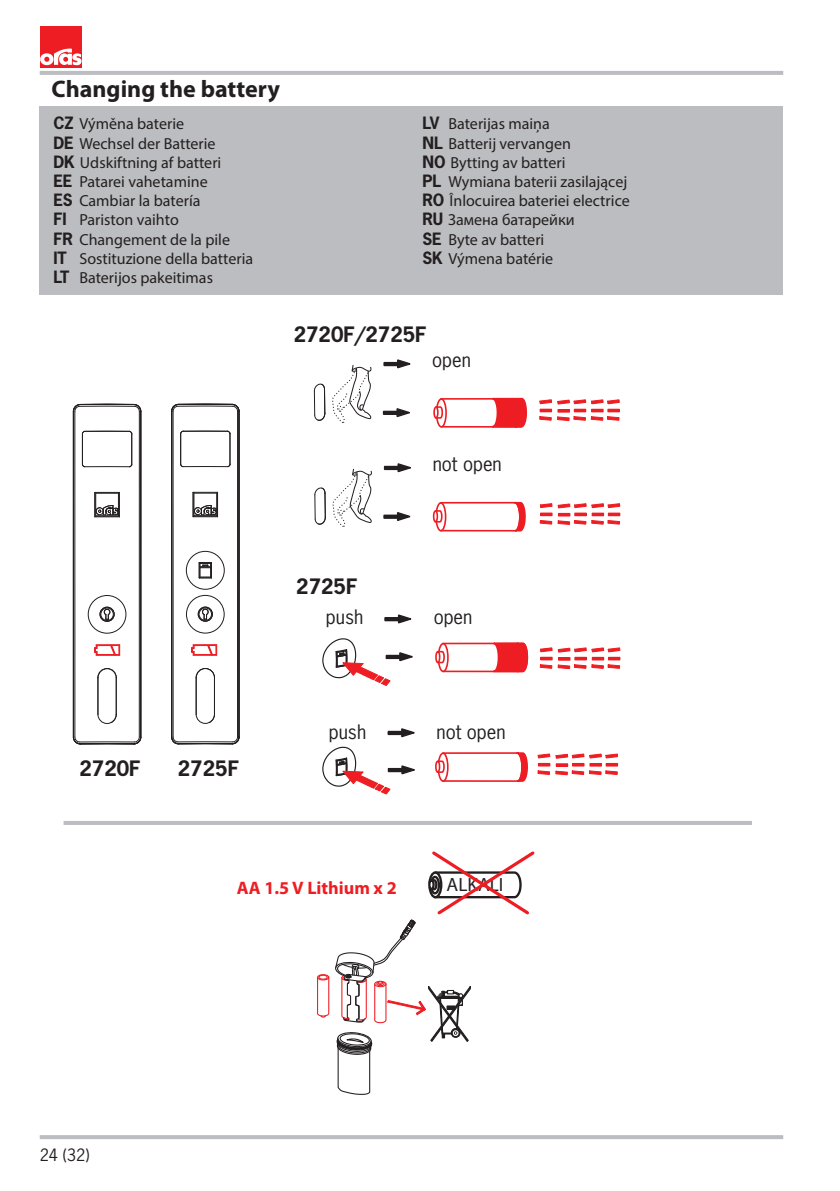
<style>
.page{position:relative;width:840px;height:1191px;background:#fff}
.page>*{position:absolute;margin:0;border:0;box-sizing:border-box;transform-origin:0 0}
.t1{font:700 24px "Myriad Pro";color:#231f20}
.t2{font:700 20px "News Gothic Std";color:#231f20}
.t3{font:19.2px "Myriad Pro";color:#231f20}
.t4{font:18.8px "News Gothic";color:#231f20}
.t5{font:700 18.2px "Myriad Pro";color:#ee1d23}
.t6{font:16px/19.2px "Myriad Pro";color:#231f20}
.t7{font:16px "News Gothic Std";color:#231f20}
.s1{font-family:"News Gothic";font-weight:700}
</style>
<div class="page">
<hr style="left:40px;top:71px;width:742px;height:4px;background:#bcbdc0">
<hr style="left:40px;top:1135px;width:742px;height:4px;background:#bcbdc0">
<div style="left:40px;top:27px;width:42px;height:41px;background:#ee1d23"></div>
<svg style="left:40px;top:48px;width:41px;height:17px"></svg>
<svg style="left:397px;top:614px;width:15px;height:10px"></svg>
<div style="left:384px;top:617px;width:16px;height:4px;border:1px solid #231f20"></div>
<svg style="left:400px;top:728px;width:15px;height:10px"></svg>
<div style="left:387px;top:731px;width:17px;height:4px;border:1px solid #231f20"></div>
<svg style="left:322px;top:746px;width:69px;height:49px"></svg>
<svg style="left:322px;top:638px;width:69px;height:48px"></svg>
<svg style="left:539px;top:647px;width:81px;height:22px"></svg>
<svg style="left:398px;top:652px;width:15px;height:10px"></svg>
<div style="left:385px;top:655px;width:17px;height:4px;border:1px solid #231f20"></div>
<svg style="left:435px;top:752px;width:14px;height:30px"></svg>
<hr style="left:443px;top:780px;width:74px;height:2px;background:#ee1d23">
<hr style="left:442px;top:752px;width:75px;height:2px;background:#ee1d23">
<svg style="left:492px;top:752px;width:36px;height:30px"></svg>
<svg style="left:537px;top:753px;width:81px;height:23px"></svg>
<svg style="left:400px;top:765px;width:15px;height:10px"></svg>
<div style="left:387px;top:768px;width:17px;height:4px;border:1px solid #231f20"></div>
<svg style="left:435px;top:642px;width:93px;height:31px"></svg>
<svg style="left:332px;top:468px;width:40px;height:59px"></svg>
<svg style="left:314px;top:487px;width:12px;height:38px"></svg>
<svg style="left:396px;top:512px;width:15px;height:9px"></svg>
<hr style="left:384px;top:515px;width:15px;height:3px;background:#231f20">
<div style="left:383px;top:514px;width:16px;height:5px;border:1px solid #231f20"></div>
<svg style="left:433px;top:501px;width:14px;height:31px"></svg>
<hr style="left:440px;top:530px;width:75px;height:1px;background:#ee1d23">
<hr style="left:440px;top:502px;width:75px;height:1px;background:#ee1d23">
<svg style="left:489px;top:501px;width:37px;height:31px"></svg>
<svg style="left:539px;top:503px;width:81px;height:22px"></svg>
<svg style="left:396px;top:463px;width:15px;height:10px"></svg>
<div style="left:383px;top:466px;width:17px;height:4px;border:1px solid #231f20"></div>
<svg style="left:332px;top:365px;width:40px;height:58px"></svg>
<svg style="left:313px;top:383px;width:12px;height:38px"></svg>
<svg style="left:395px;top:408px;width:15px;height:10px"></svg>
<div style="left:382px;top:411px;width:17px;height:4px;border:1px solid #231f20"></div>
<svg style="left:433px;top:398px;width:14px;height:30px"></svg>
<hr style="left:441px;top:426px;width:74px;height:2px;background:#ee1d23">
<hr style="left:441px;top:398px;width:74px;height:2px;background:#ee1d23">
<svg style="left:539px;top:399px;width:81px;height:22px"></svg>
<svg style="left:396px;top:359px;width:15px;height:10px"></svg>
<div style="left:383px;top:362px;width:17px;height:4px;border:1px solid #231f20"></div>
<svg style="left:453px;top:397px;width:74px;height:31px"></svg>
<svg style="left:73px;top:404px;width:69px;height:341px"></svg>
<svg style="left:171px;top:403px;width:69px;height:341px"></svg>
<div style="left:40px;top:107px;width:742px;height:188px;background:#bcbdc0"></div>
<svg style="left:317px;top:851px;width:218px;height:244px"></svg>
<hr style="left:63px;top:821px;width:688px;height:4px;background:#bcbdc0">
<h1 class="t1" style="left:52px;top:74px;width:230px">Changing the battery</h1>
<p class="t6" style="left:53px;top:114px;width:201px"><span class="s1">CZ</span> Výměna baterie<br><span class="s1">DE</span> Wechsel der Batterie<br><span class="s1">DK</span> Udskiftning af batteri<br><span class="s1">EE</span> Patarei vahetamine<br><span class="s1">ES</span> Cambiar la batería<br><span class="s1">FI</span> Pariston vaihto<br><span class="s1">FR</span> Changement de la pile<br><span class="s1">IT</span> Sostituzione della batteria<br><span class="s1">LT</span> Baterijos pakeitimas</p>
<p class="t6" style="left:422px;top:114px;width:209px"><span class="s1">LV</span> Baterijas maiņa<br><span class="s1">NL</span> Batterij vervangen<br><span class="s1">NO</span> Bytting av batteri<br><span class="s1">PL</span> Wymiana baterii zasilającej<br><span class="s1">RO</span> Înlocuirea bateriei electrice<br><span class="s1">RU</span> Замена батарейки<br><span class="s1">SE</span> Byte av batteri<br><span class="s1">SK</span> Výmena batérie</p>
<p class="t2" style="left:293px;top:321px;width:134px">2720F/2725F</p>
<p class="t4" style="left:432px;top:348px;width:40px">open</p>
<p class="t2" style="left:296px;top:573px;width:62px">2725F</p>
<p class="t4" style="left:432px;top:452px;width:71px">not open</p>
<p class="t4" style="left:326px;top:605px;width:39px">push</p>
<p class="t4" style="left:433px;top:605px;width:40px">open</p>
<p class="t2" style="left:79px;top:754px;width:62px">2720F</p>
<p class="t2" style="left:178px;top:754px;width:62px">2725F</p>
<p class="t4" style="left:328px;top:719px;width:39px">push</p>
<p class="t4" style="left:436px;top:719px;width:71px">not open</p>
<p class="t7" style="left:40px;top:1144px;width:51px">24 (32)</p>
<p class="t5" style="left:237px;top:875px;width:161px">AA 1.5 V Lithium x 2</p>
<p class="t3" style="left:446px;top:872px;width:58px">ALKALI</p>
</div>
